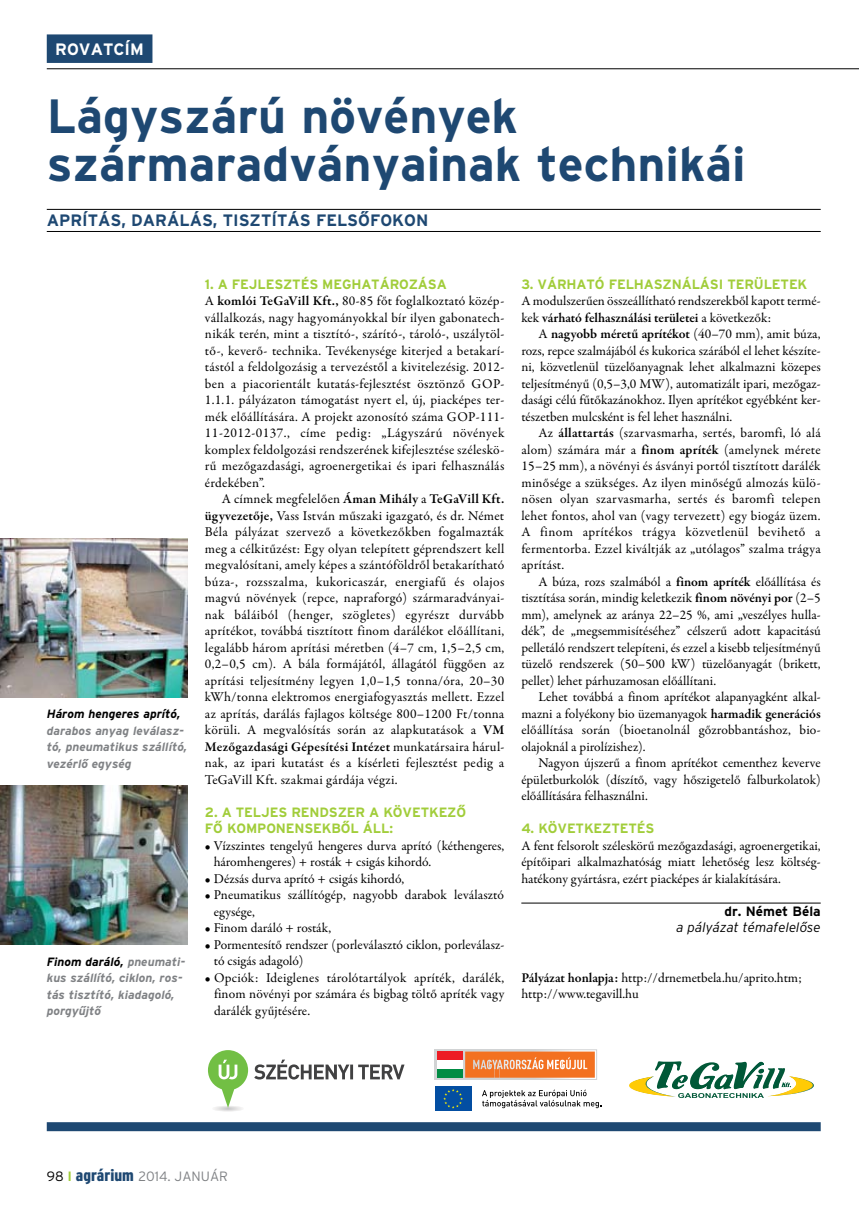
<style>
.page{position:relative;width:859px;height:1212px;background:#fff}
.page>*{position:absolute;margin:0;border:0;box-sizing:border-box;transform-origin:0 0}
.t1{font:700 48px/48px "Interstate M";color:#1e4872}
.t2{font:700 16.5px "Interstate M";color:#1e4872}
.t3{font:700 16.5px "Interstate M";color:#fff}
.t4{font:13.5px/16.5px "Garamond Premr Pro";color:#000;text-align:justify}
.t5{font:700 13.5px/16.5px "Interstate M";letter-spacing:-.01em;color:#a1cd3a}
.t6{font:300 13.5px "Interstate M";color:#808285}
.t7{font:italic 300 13.5px "Interstate M";color:#000}
.t8{font:700 13.5px "Interstate M";color:#000}
.t9{font:italic 700 12px/16.5px "Interstate M";color:#808285}
.t10{font:italic 700 12px "Interstate M";color:#000}
.s1{color:#000}
.s2{font-weight:600}
.s3{font-weight:700;color:#a1cd3a}
.s4{font-weight:900;font-stretch:condensed;font-size:16.5px;color:#1e4872}
</style>
<div class="page">
<div style="left:47px;top:34px;width:105px;height:29px;background:#1e4872"></div>
<hr style="left:47px;top:69px;width:812px;height:1px;background:#000">
<hr style="left:521px;top:903px;width:300px;height:1px;background:#000">
<hr style="left:47px;top:231px;width:774px;height:1px;background:#000">
<hr style="left:47px;top:209px;width:774px;height:1px;background:#000">
<svg style="left:254px;top:1059px;width:150px;height:20px"></svg>
<div style="left:212px;top:1106px;width:32px;height:5px;background:#efeeee;border-radius:50%"></div>
<div style="left:216px;top:1106px;width:24px;height:5px;background:#e4e3e4;border-radius:50%"></div>
<svg style="left:208px;top:1050px;width:40px;height:60px"></svg>
<div style="left:435px;top:1086px;width:36px;height:25px;background:#034ea2"></div>
<svg style="left:443px;top:1089px;width:20px;height:19px"></svg>
<div style="left:434px;top:1049px;width:163px;height:31px;border:1px solid #d1d3d4"></div>
<div style="left:437px;top:1051px;width:26px;height:9px;background:#ed1c24"></div>
<div style="left:437px;top:1069px;width:26px;height:9px;background:#008c44"></div>
<svg style="left:465px;top:1051px;width:130px;height:27px"></svg>
<svg style="left:482px;top:1090px;width:119px;height:18px"></svg>
<svg style="left:629px;top:1061px;width:185px;height:37px"></svg>
<div style="left:47px;top:1122px;width:774px;height:9px;background:#1e4872"></div>
<img style="left:0;top:538px;width:188px;height:159px">
<img style="left:0;top:785px;width:188px;height:160px">
<p class="t3" style="left:55px;top:40px;width:90px">ROVATCÍM</p>
<h1 class="t1" style="left:47px;top:92px;width:700px">LÁGYSZÁRÚ NÖVÉNYEK<br>SZÁRMARADVÁNYAINAK TECHNIKÁI</h1>
<p class="t2" style="left:47px;top:211px;width:383px">APRÍTÁS, DARÁLÁS, TI SZTÍTÁS FELSŐFOKON</p>
<p class="t10" style="left:47px;top:707px;width:135px">Három hengeres aprító,</p>
<p class="t9" style="left:47px;top:722px;width:142px">darabos anyag leválasz&shy;tó, pneumatikus szállító, vezérlő egység</p>
<p class="t9" style="left:47px;top:953px;width:140px"><span class="s1">Finom daráló,</span> pneumati&shy;kus szállító, ciklon, ros&shy;tás tisztító, kiadagoló, porgyűjtő</p>
<p class="t5" style="left:205px;top:276px;width:243px">1. A FEJLESZTÉS MEGHATÁROZÁSA</p>
<p class="t4" style="left:205px;top:293px;width:301px">A <span class="s2">komlói TeGaVill Kft.,</span> 80-85 főt foglalkoztató közép&shy;vállalkozás, nagy hagyományokkal bír ilyen gabonatech&shy;nikák terén, mint a tisztító-, szárító-, tároló-, uszálytöl&shy;tő-, keverő- technika. Tevékenysége kiterjed a betakarí&shy;tástól a feldolgozásig a tervezéstől a kivitelezésig. 2012- ben a piacorientált kutatás-fejlesztést ösztönző GOP-1.1.1. pályázaton támogatást nyert el, új, piacképes ter&shy;mék előállítására. A projekt azonosító száma GOP-111- 11-2012-0137., címe pedig: „Lágyszárú növények komplex feldolgozási rendszerének kifejlesztése széleskö&shy;rű mezőgazdasági, agroenergetikai és ipari felhasználás érdekében”.</p>
<p class="t4" style="left:205px;top:491px;width:301px;text-indent:17px">A címnek megfelelően <span class="s2">Áman Mihály</span> a <span class="s2">TeGaVill Kft. ügyvezetője,</span> Vass István műszaki igazgató, és dr. Német Béla pályázat szervező a következőkben fogalmazták meg a célkitűzést: Egy olyan telepített géprendszert kell megvalósítani, amely képes a szántóföldről betakarítható búza-, rozsszalma, kukoricaszár, energiafű és olajos magvú növények (repce, napraforgó) szármaradványai&shy;nak báláiból (henger, szögletes) egyrészt durvább aprítékot, továbbá tisztított finom darálékot előállítani, legalább három aprítási méretben (4–7 cm, 1,5–2,5 cm, 0,2–0,5 cm). A bála formájától, állagától függően az aprítási teljesítmény legyen 1,0–1,5 tonna/óra, 20–30 kWh/tonna elektromos energiafogyasztás mellett. Ezzel az aprítás, darálás fajlagos költsége 800–1200 Ft/tonna körüli. A megvalósítás során az alapkutatások a <span class="s2">VM Mezőgazdasági Gépesítési Intézet</span> munkatársaira hárul&shy;nak, az ipari kutatást és a kísérleti fejlesztést pedig a TeGaVill Kft. szakmai gárdája végzi.</p>
<p class="t5" style="left:205px;top:804px;width:263px">2. A TELJES RENDSZER A KÖVETKEZŐ<br>FŐ KOMPONENSEKBŐL ÁLL:</p>
<p class="t4" style="left:214px;top:838px;width:292px;text-indent:-9px">• Vízszintes tengelyű hengeres durva aprító (kéthengeres, háromhengeres) + rosták + csigás kihordó.</p>
<p class="t4" style="left:205px;top:871px;width:201px">• Dézsás durva aprító + csigás kihordó,</p>
<p class="t4" style="left:214px;top:887px;width:292px;text-indent:-9px">• Pneumatikus szállítógép, nagyobb darabok leválasztó egysége,</p>
<p class="t4" style="left:205px;top:920px;width:128px">• Finom daráló + rosták,</p>
<p class="t4" style="left:214px;top:937px;width:292px;text-indent:-9px">• Pormentesítő rendszer (porleválasztó ciklon, porleválasz&shy;tó csigás adagoló)</p>
<p class="t4" style="left:214px;top:970px;width:292px;text-indent:-9px">• Opciók: Ideiglenes tárolótartályok apríték, darálék, finom növényi por számára és bigbag töltő apríték vagy darálék gyűjtésére.</p>
<p class="t5" style="left:521px;top:276px;width:287px">3. VÁRHATÓ FELHASZNÁLÁSI TERÜLETEK</p>
<p class="t4" style="left:521px;top:293px;width:301px">A modulszerűen összeállítható rendszerekből kapott termé&shy;kek <span class="s2">várható felhasználási területei</span> a következők:</p>
<p class="t4" style="left:521px;top:326px;width:301px;text-indent:17px">A <span class="s2">nagyobb méretű aprítékot</span> (40–70 mm), amit búza, rozs, repce szalmájából és kukorica szárából el lehet készíte&shy;ni, közvetlenül tüzelőanyagnak lehet alkalmazni közepes teljesítményű (0,5–3,0 MW), automatizált ipari, mezőgaz&shy;dasági célú fűtőkazánokhoz. Ilyen aprítékot egyébként ker&shy;tészetben mulcsként is fel lehet használni.</p>
<p class="t4" style="left:521px;top:425px;width:301px;text-indent:17px">Az <span class="s2">állattartás</span> (szarvasmarha, sertés, baromfi, ló alá alom) számára már a <span class="s2">finom apríték</span> (amelynek mérete 15–25 mm), a növényi és ásványi portól tisztított darálék minősége a szükséges. Az ilyen minőségű almozás külö&shy;nösen olyan szarvasmarha, sertés és baromfi telepen lehet fontos, ahol van (vagy tervezett) egy biogáz üzem.<br>A finom aprítékos trágya közvetlenül bevihető a fermentorba. Ezzel kiváltják az „utólagos” szalma trágya aprítást.</p>
<p class="t4" style="left:521px;top:574px;width:301px;text-indent:17px">A búza, rozs szalmából a <span class="s2">finom apríték</span> előállítása és tisztítása során, mindig keletkezik <span class="s2">finom növényi por</span> (2–5 mm), amelynek az aránya 22–25 %, ami „veszélyes hulla&shy;dék”, de „megsemmisítéséhez” célszerű adott kapacitású pelletáló rendszert telepíteni, és ezzel a kisebb teljesítményű tüzelő rendszerek (50–500 kW) tüzelőanyagát (brikett, pellet) lehet párhuzamosan előállítani.</p>
<p class="t4" style="left:521px;top:689px;width:301px;text-indent:17px">Lehet továbbá a finom aprítékot alapanyagként alkal&shy;mazni a folyékony bio üzemanyagok <span class="s2">harmadik generációs </span>előállítása során (bioetanolnál gőzrobbantáshoz, bio&shy;olajoknál a pirolízishez).</p>
<p class="t4" style="left:521px;top:755px;width:301px;text-indent:17px">Nagyon újszerű a finom aprítékot cementhez keverve épületburkolók (díszítő, vagy hőszigetelő falburkolatok) előállítására felhasználni.</p>
<p class="t5" style="left:521px;top:820px;width:135px">4. KÖVETKEZTETÉS</p>
<p class="t4" style="left:521px;top:838px;width:301px">A fent felsorolt széleskörű mezőgazdasági, agroenergetikai, építőipari alkalmazhatóság miatt lehetőség lesz költség&shy;hatékony gyártásra, ezért piacképes ár kialakítására.</p>
<p class="t8" style="left:724px;top:903px;width:98px">DR. NÉMET BÉLA</p>
<p class="t7" style="left:677px;top:920px;width:146px">a pályázat témafelelőse</p>
<p class="t4" style="left:521px;top:970px;width:282px"><span class="s2">Pályázat honlapja:</span> http://drnemetbela.hu/aprito.htm; http://www.tegavill.hu</p>
<p class="t6" style="left:47px;top:1168px;width:183px"><span class="s1">98</span> <span class="s3">I</span> <span class="s4">agrárium</span> 2014. JANUÁR</p>
</div>
